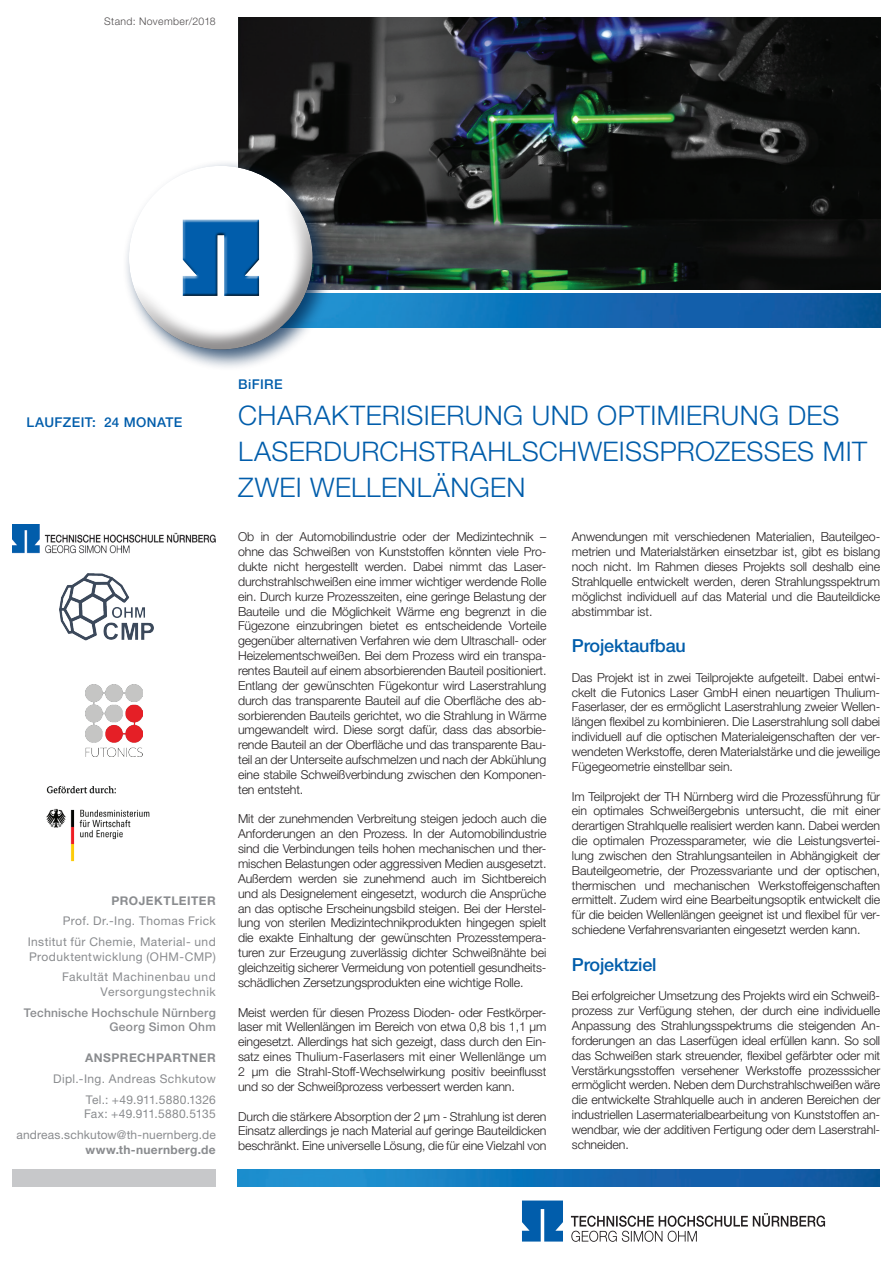
<style>
.page{position:relative;width:893px;height:1263px;background:#fff}
.page>*{position:absolute;margin:0;border:0;box-sizing:border-box;transform-origin:0 0}
.t1{font:300 27px/36px "Helvetica Neue LT";letter-spacing:.015em;color:#015dab}
.t2{font:500 18px "Helvetica Neue LT";letter-spacing:-.01em;color:#015dab}
.t3{font:500 13.5px "Helvetica Neue LT";letter-spacing:.03em;color:#015dab}
.t4{font:300 12.3px/14.9px "Helvetica Neue LT";letter-spacing:-.01em;color:#231f20;text-align:justify}
.t5{font:12px/20.7px "Helvetica Neue LT";letter-spacing:.03em;color:#8a8c8f;text-align:right}
.t6{font:700 12px "Helvetica Neue LT";letter-spacing:.035em;color:#8a8c8f}
.t7{font:500 12px/14.4px "Helvetica Neue LT";letter-spacing:.015em;color:#8a8c8f;text-align:right}
.t8{font:300 10.5px "Helvetica Neue LT";letter-spacing:.04em;color:#231f20}
</style>
<div class="page">
<img style="left:334px;top:293px;width:546px;height:34px">
<img style="left:238px;top:17px;width:642px;height:272px">
<div style="left:13px;top:1169px;width:203px;height:17px;background:#c7c8ca"></div>
<img style="left:13px;top:525px;width:203px;height:28px">
<img style="left:46px;top:786px;width:104px;height:76px">
<img style="left:237px;top:1169px;width:642px;height:17px">
<div style="left:123px;top:160px;width:211px;height:211px;background:#002751;opacity:.75"></div>
<div style="left:129px;top:166px;width:184px;height:184px;background:#fff;border-radius:50%"></div>
<div style="left:129px;top:192px;width:184px;height:159px;background:#231f20;opacity:.5"></div>
<div style="left:181px;top:219px;width:78px;height:78px;background:#231f20;opacity:.75"></div>
<svg style="left:571px;top:1213px;width:254px;height:29px"></svg>
<svg style="left:522px;top:1200px;width:41px;height:41px;background:#1f70b4"></svg>
<img style="left:59px;top:574px;width:95px;height:67px">
<img style="left:86px;top:685px;width:57px;height:71px">
<p class="t8" style="left:104px;top:15px;width:113px">Stand: November/2018</p>
<p class="t3" style="left:27px;top:414px;width:157px">LAUFZEIT: 24 MONATE</p>
<p class="t6" style="left:112px;top:893px;width:106px">PROJEKTLEITER</p>
<p class="t5" style="left:28px;top:910px;width:190px">Prof. Dr.-Ing. Thomas Frick<br>Institut für Chemie, Material- und</p>
<p class="t5" style="left:29px;top:946px;width:188px">Produktentwicklung (OHM-CMP)<br>Fakultät Machinenbau und</p>
<p class="t5" style="left:101px;top:981px;width:117px">Versorgungstechnik</p>
<p class="t7" style="left:24px;top:1005px;width:193px">Technische Hochschule Nürnberg<br>Georg Simon Ohm</p>
<p class="t6" style="left:85px;top:1051px;width:132px">ANSPRECHPARTNER</p>
<p class="t5" style="left:53px;top:1068px;width:164px">Dipl.-Ing. Andreas Schkutow<br>Tel.: +49.911.5880.1326</p>
<p class="t5" style="left:16px;top:1103px;width:201px">Fax: +49.911.5880.5135 andreas.schkutow@th-nuernberg.de</p>
<p class="t6" style="left:85px;top:1142px;width:132px">www.th-nuernberg.de</p>
<p class="t3" style="left:238px;top:376px;width:46px">BiFIRE</p>
<h1 class="t1" style="left:238px;top:397px;width:630px">CHARAKTERISIERUNG UND OPTIMIERUNG DES<br>LASERDURCHSTRAHLSCHWEISSPROZESSES MIT<br>ZWEI WELLENLÄNGEN</h1>
<p class="t4" style="left:238px;top:529px;width:310px">Ob in der Automobilindustrie oder der Medizintechnik – ohne das Schweißen von Kunststoffen könnten viele Pro&shy;dukte nicht hergestellt werden. Dabei nimmt das Laser&shy;durchstrahlschweißen eine immer wichtiger werdende Rolle ein. Durch kurze Prozesszeiten, eine geringe Belastung der Bauteile und die Möglichkeit Wärme eng begrenzt in die Fügezone einzubringen bietet es entscheidende Vorteile gegenüber alternativen Verfahren wie dem Ultraschall- oder Heizelementschweißen. Bei dem Prozess wird ein transpa&shy;rentes Bauteil auf einem absorbierenden Bauteil positioniert.<br>Entlang der gewünschten Fügekontur wird Laserstrahlung durch das transparente Bauteil auf die Oberfläche des ab&shy;sorbierenden Bauteils gerichtet, wo die Strahlung in Wärme umgewandelt wird. Diese sorgt dafür, dass das absorbie&shy;rende Bauteil an der Oberfläche und das transparente Bau&shy;teil an der Unterseite aufschmelzen und nach der Abkühlung eine stabile Schweißverbindung zwischen den Komponen&shy;ten entsteht.</p>
<p class="t4" style="left:238px;top:811px;width:310px">Mit der zunehmenden Verbreitung steigen jedoch auch die Anforderungen an den Prozess. In der Automobilindustrie sind die Verbindungen teils hohen mechanischen und ther&shy;mischen Belastungen oder aggressiven Medien ausgesetzt.<br>Außerdem werden sie zunehmend auch im Sichtbereich und als Designelement eingesetzt, wodurch die Ansprüche an das optische Erscheinungsbild steigen. Bei der Herstel&shy;lung von sterilen Medizintechnikprodukten hingegen spielt die exakte Einhaltung der gewünschten Prozesstempera&shy;turen zur Erzeugung zuverlässig dichter Schweißnähte bei gleichzeitig sicherer Vermeidung von potentiell gesundheits&shy;schädlichen Zersetzungsprodukten eine wichtige Rolle.</p>
<p class="t4" style="left:238px;top:1004px;width:310px">Meist werden für diesen Prozess Dioden- oder Festkörper&shy;laser mit Wellenlängen im Bereich von etwa 0,8 bis 1,1 µm eingesetzt. Allerdings hat sich gezeigt, dass durch den Ein&shy;satz eines Thulium-Faserlasers mit einer Wellenlänge um 2 µm die Strahl-Stoff-Wechselwirkung positiv beeinflusst und so der Schweißprozess verbessert werden kann.</p>
<p class="t4" style="left:238px;top:1108px;width:310px">Durch die stärkere Absorption der 2 µm - Strahlung ist deren Einsatz allerdings je nach Material auf geringe Bauteildicken beschränkt. Eine universelle Lösung, die für eine Vielzahl von</p>
<p class="t4" style="left:572px;top:529px;width:310px">Anwendungen mit verschiedenen Materialien, Bauteilgeo&shy;metrien und Materialstärken einsetzbar ist, gibt es bislang noch nicht. Im Rahmen dieses Projekts soll deshalb eine Strahlquelle entwickelt werden, deren Strahlungsspektrum möglichst individuell auf das Material und die Bauteildicke abstimmbar ist.</p>
<h2 class="t2" style="left:572px;top:635px;width:115px">Projektaufbau</h2>
<p class="t4" style="left:572px;top:670px;width:310px">Das Projekt ist in zwei Teilprojekte aufgeteilt. Dabei entwi&shy;ckelt die Futonics Laser GmbH einen neuartigen Thulium-Faserlaser, der es ermöglicht Laserstrahlung zweier Wellen&shy;längen flexibel zu kombinieren. Die Laserstrahlung soll dabei individuell auf die optischen Materialeigenschaften der ver&shy;wendeten Werkstoffe, deren Materialstärke und die jeweilige Fügegeometrie einstellbar sein.</p>
<p class="t4" style="left:572px;top:788px;width:310px">Im Teilprojekt der TH Nürnberg wird die Prozessführung für ein optimales Schweißergebnis untersucht, die mit einer derartigen Strahlquelle realisiert werden kann. Dabei werden die optimalen Prozessparameter, wie die Leistungsvertei&shy;lung zwischen den Strahlungsanteilen in Abhängigkeit der Bauteilgeometrie, der Prozessvariante und der optischen, thermischen und mechanischen Werkstoffeigenschaften ermittelt. Zudem wird eine Bearbeitungsoptik entwickelt die für die beiden Wellenlängen geeignet ist und flexibel für ver&shy;schiedene Verfahrensvarianten eingesetzt werden kann.</p>
<h2 class="t2" style="left:572px;top:953px;width:86px">Projektziel</h2>
<p class="t4" style="left:572px;top:988px;width:310px">Bei erfolgreicher Umsetzung des Projekts wird ein Schweiß&shy;prozess zur Verfügung stehen, der durch eine individuelle Anpassung des Strahlungsspektrums die steigenden An&shy;forderungen an das Laserfügen ideal erfüllen kann. So soll das Schweißen stark streuender, flexibel gefärbter oder mit Verstärkungsstoffen versehener Werkstoffe prozesssicher ermöglicht werden. Neben dem Durchstrahlschweißen wäre die entwickelte Strahlquelle auch in anderen Bereichen der industriellen Lasermaterialbearbeitung von Kunststoffen an&shy;wendbar, wie der additiven Fertigung oder dem Laserstrahl&shy;schneiden.</p>
</div>
